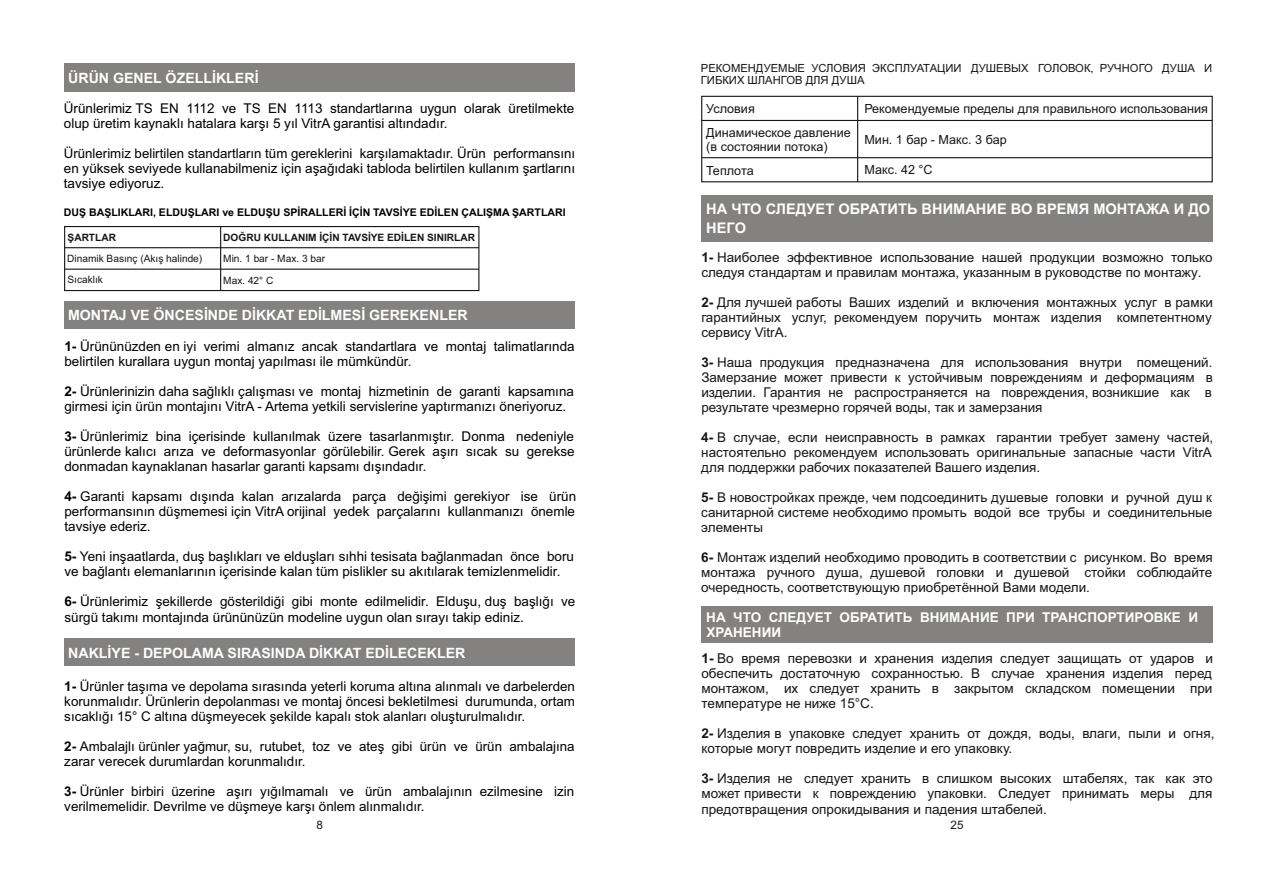
<style>
.page{position:relative;width:1276px;height:893px;background:#fff}
.page>*{position:absolute;margin:0;border:0;box-sizing:border-box;transform-origin:0 0}
.t1{font:700 14.62px/18.9px "Arial";color:#fff}
.t2{font:700 14.17px "Arial";color:#fff}
.t3{font:13.5px/15.1px "Arial";color:#000}
.t4{font:13.5px/15.1px "Arial";color:#151616;text-align:justify}
.t5{font:700 13.5px/15.1px "Arial";color:#fff}
.t6{font:13.28px "Arial";color:#000}
.t7{font:13.28px "Arial";color:#151616}
.t8{font:12.6px/14.2px "Arial";color:#151616}
.t9{font:11.7px "Arial";color:#1f1a17}
.t10{font:11.25px/12.6px "Arial";color:#151616}
.t11{font:700 10.58px "Arial";color:#000}
.t12{font:10.12px "Arial";color:#151616}
.t13{font:700 10.12px "Arial";color:#151616}
.s1{font-weight:700}
.s2{font-weight:700;font-size:13.5px}
</style>
<div class="page">
<div style="left:65px;top:64px;width:509px;height:27px;background:#838281"></div>
<div style="left:64px;top:226px;width:415px;height:65px;border:1px solid #151616"></div>
<hr style="left:65px;top:247px;width:414px;height:1px;background:#151616">
<hr style="left:65px;top:269px;width:414px;height:1px;background:#151616">
<hr style="left:220px;top:227px;width:1px;height:64px;background:#151616">
<div style="left:65px;top:639px;width:509px;height:27px;background:#838281"></div>
<div style="left:65px;top:301px;width:509px;height:27px;background:#838281"></div>
<div style="left:702px;top:196px;width:510px;height:46px;background:#838281"></div>
<div style="left:701px;top:96px;width:511px;height:86px;border:1px solid #151616"></div>
<hr style="left:702px;top:120px;width:510px;height:1px;background:#151616">
<hr style="left:702px;top:157px;width:510px;height:1px;background:#151616">
<hr style="left:857px;top:96px;width:1px;height:86px;background:#151616">
<div style="left:702px;top:607px;width:510px;height:35px;background:#838281"></div>
<p class="t2" style="left:68px;top:73px;width:192px">ÜRÜN GENEL ÖZELLİKLERİ</p>
<p class="t3" style="left:64px;top:102px;width:512px">Ürünlerimiz TS EN 1112 ve TS EN 1113 standartlarına uygun olarak üretilmekte olup üretim kaynaklı hatalara karşı 5 yıl VitrA garantisi altındadır.</p>
<p class="t6" style="left:64px;top:149px;width:513px">Ürünlerimiz belirtilen standartların tüm gereklerini karşılamaktadır. Ürün performansını</p>
<p class="t3" style="left:64px;top:162px;width:513px">en yüksek seviyede kullanabilmeniz için aşağıdaki tabloda belirtilen kullanım şartlarını tavsiye ediyoruz.</p>
<p class="t11" style="left:64px;top:208px;width:503px">DUŞ BAŞLIKLARI, ELDUŞLARI ve ELDUŞU SPİRALLERİ İÇİN TAVSİYE EDİLEN ÇALIŞMA ŞARTLARI</p>
<p class="t13" style="left:68px;top:233px;width:50px">ŞARTLAR</p>
<p class="t13" style="left:223px;top:233px;width:253px">DOĞRU KULLANIM İÇİN TAVSİYE EDİLEN SINIRLAR</p>
<p class="t12" style="left:67px;top:255px;width:137px">Dinamik Basınç (Akış halinde)</p>
<p class="t12" style="left:223px;top:255px;width:103px">Min. 1 bar - Max. 3 bar</p>
<p class="t12" style="left:68px;top:276px;width:37px">Sıcaklık</p>
<p class="t12" style="left:223px;top:276px;width:52px">Max. 42° C</p>
<p class="t2" style="left:68px;top:310px;width:401px">MONTAJ VE ÖNCESİNDE DİKKAT EDİLMESİ GEREKENLER</p>
<p class="t3" style="left:64px;top:339px;width:512px"><span class="s1">1-</span> Ürününüzden en iyi verimi almanız ancak standartlara ve montaj talimatlarında belirtilen kurallara uygun montaj yapılması ile mümkündür.</p>
<p class="t3" style="left:64px;top:385px;width:511px"><span class="s1">2-</span> Ürünlerinizin daha sağlıklı çalışması ve montaj hizmetinin de garanti kapsamına girmesi için ürün montajını VitrA - Artema yetkili servislerine yaptırmanızı öneriyoruz.</p>
<p class="t3" style="left:64px;top:430px;width:512px;text-align:justify"><span class="s1">3-</span> Ürünlerimiz bina içerisinde kullanılmak üzere tasarlanmıştır. Donma nedeniyle ürünlerde kalıcı arıza ve deformasyonlar görülebilir. Gerek aşırı sıcak su gerekse donmadan kaynaklanan hasarlar garanti kapsamı dışındadır.</p>
<p class="t3" style="left:64px;top:490px;width:513px;text-align:justify"><span class="s1">4-</span> Garanti kapsamı dışında kalan arızalarda parça değişimi gerekiyor ise ürün performansının düşmemesi için VitrA orijinal yedek parçalarını kullanmanızı önemle tavsiye ederiz.</p>
<p class="t3" style="left:64px;top:550px;width:511px"><span class="s1">5-</span> Yeni inşaatlarda, duş başlıkları ve elduşları sıhhi tesisata bağlanmadan önce boru ve bağlantı elemanlarının içerisinde kalan tüm pislikler su akıtılarak temizlenmelidir.</p>
<p class="t3" style="left:64px;top:595px;width:512px"><span class="s1">6-</span> Ürünlerimiz şekillerde gösterildiği gibi monte edilmelidir. Elduşu, duş başlığı ve sürgü takımı montajında ürününüzün modeline uygun olan sırayı takip ediniz.</p>
<p class="t2" style="left:68px;top:647px;width:399px">NAKLİYE - DEPOLAMA SIRASINDA DİKKAT EDİLECEKLER</p>
<p class="t3" style="left:64px;top:680px;width:512px;text-align:justify"><span class="s1">1-</span> Ürünler taşıma ve depolama sırasında yeterli koruma altına alınmalı ve darbelerden korunmalıdır. Ürünlerin depolanması ve montaj öncesi bekletilmesi durumunda, ortam sıcaklığı 15° C altına düşmeyecek şekilde kapalı stok alanları oluşturulmalıdır.</p>
<p class="t6" style="left:64px;top:741px;width:512px"><span class="s2">2-</span> Ambalajlı ürünler yağmur, su, rutubet, toz ve ateş gibi ürün ve ürün ambalajına</p>
<p class="t3" style="left:64px;top:755px;width:243px">zarar verecek durumlardan korunmalıdır.</p>
<p class="t3" style="left:64px;top:785px;width:511px"><span class="s1">3-</span> Ürünler birbiri üzerine aşırı yığılmamalı ve ürün ambalajının ezilmesine izin verilmemelidir. Devrilme ve düşmeye karşı önlem alınmalıdır.</p>
<p class="t9" style="left:316px;top:821px;width:8px">8</p>
<p class="t10" style="left:701px;top:63px;width:513px">РЕКОМЕНДУЕМЫЕ УСЛОВИЯ ЭКСПЛУАТАЦИИ ДУШЕВЫХ ГОЛОВОК, РУЧНОГО ДУША И<br>ГИБКИХ ШЛАНГОВ ДЛЯ ДУША</p>
<p class="t8" style="left:706px;top:103px;width:50px">Условия</p>
<p class="t8" style="left:864px;top:102px;width:345px">Рекомендуемые пределы для правильного использования</p>
<p class="t8" style="left:706px;top:126px;width:146px">Динамическое давление (в состоянии потока)</p>
<p class="t8" style="left:864px;top:133px;width:144px">Мин. 1 бар - Макс. 3 бар</p>
<p class="t8" style="left:706px;top:164px;width:49px">Теплота</p>
<p class="t8" style="left:864px;top:164px;width:70px">Макс. 42 °C</p>
<p class="t1" style="left:706px;top:201px;width:505px">НА ЧТО СЛЕДУЕТ ОБРАТИТЬ ВНИМАНИЕ ВО ВРЕМЯ МОНТАЖА И ДО<br>НЕГО</p>
<p class="t4" style="left:701px;top:251px;width:513px"><span class="s1">1-</span> Наиболее эффективное использование нашей продукции возможно только следуя стандартам и правилам монтажа, указанным в руководстве по монтажу.</p>
<p class="t4" style="left:701px;top:296px;width:513px"><span class="s1">2-</span> Для лучшей работы Ваших изделий и включения монтажных услуг в рамки гарантийных услуг, рекомендуем поручить монтаж изделия компетентному сервису VitrA.</p>
<p class="t7" style="left:701px;top:357px;width:512px"><span class="s2">3-</span> Наша продукция предназначена для использования внутри помещений.</p>
<p class="t4" style="left:701px;top:371px;width:513px">Замерзание может привести к устойчивым повреждениям и деформациям в изделии. Гарантия не распространяется на повреждения, возникшие как в результате чрезмерно горячей воды, так и замерзания</p>
<p class="t4" style="left:701px;top:431px;width:513px"><span class="s1">4-</span> В случае, если неисправность в рамках гарантии требует замену частей, настоятельно рекомендуем использовать оригинальные запасные части VitrA для поддержки рабочих показателей Вашего изделия.</p>
<p class="t4" style="left:701px;top:491px;width:512px"><span class="s1">5-</span> В новостройках прежде, чем подсоединить душевые головки и ручной душ к санитарной системе необходимо промыть водой все трубы и соединительные элементы</p>
<p class="t4" style="left:701px;top:551px;width:513px"><span class="s1">6-</span> Монтаж изделий необходимо проводить в соответствии с рисунком. Во время монтажа ручного душа, душевой головки и душевой стойки соблюдайте очередность, соответствующую приобретённой Вами модели.</p>
<p class="t5" style="left:706px;top:611px;width:493px">НА ЧТО СЛЕДУЕТ ОБРАТИТЬ ВНИМАНИЕ ПРИ ТРАНСПОРТИРОВКЕ И<br>ХРАНЕНИИ</p>
<p class="t4" style="left:701px;top:651px;width:513px"><span class="s1">1-</span> Во время перевозки и хранения изделия следует защищать от ударов и обеспечить достаточную сохранностью. В случае хранения изделия перед монтажом, их следует хранить в закрытом складском помещении при температуре не ниже 15°C.</p>
<p class="t4" style="left:701px;top:727px;width:514px"><span class="s1">2-</span> Изделия в упаковке следует хранить от дождя, воды, влаги, пыли и огня, которые могут повредить изделие и его упаковку.</p>
<p class="t4" style="left:701px;top:772px;width:513px"><span class="s1">3-</span> Изделия не следует хранить в слишком высоких штабелях, так как это может привести к повреждению упаковки. Следует принимать меры для предотвращения опрокидывания и падения штабелей.</p>
<p class="t9" style="left:950px;top:821px;width:15px">25</p>
</div>
